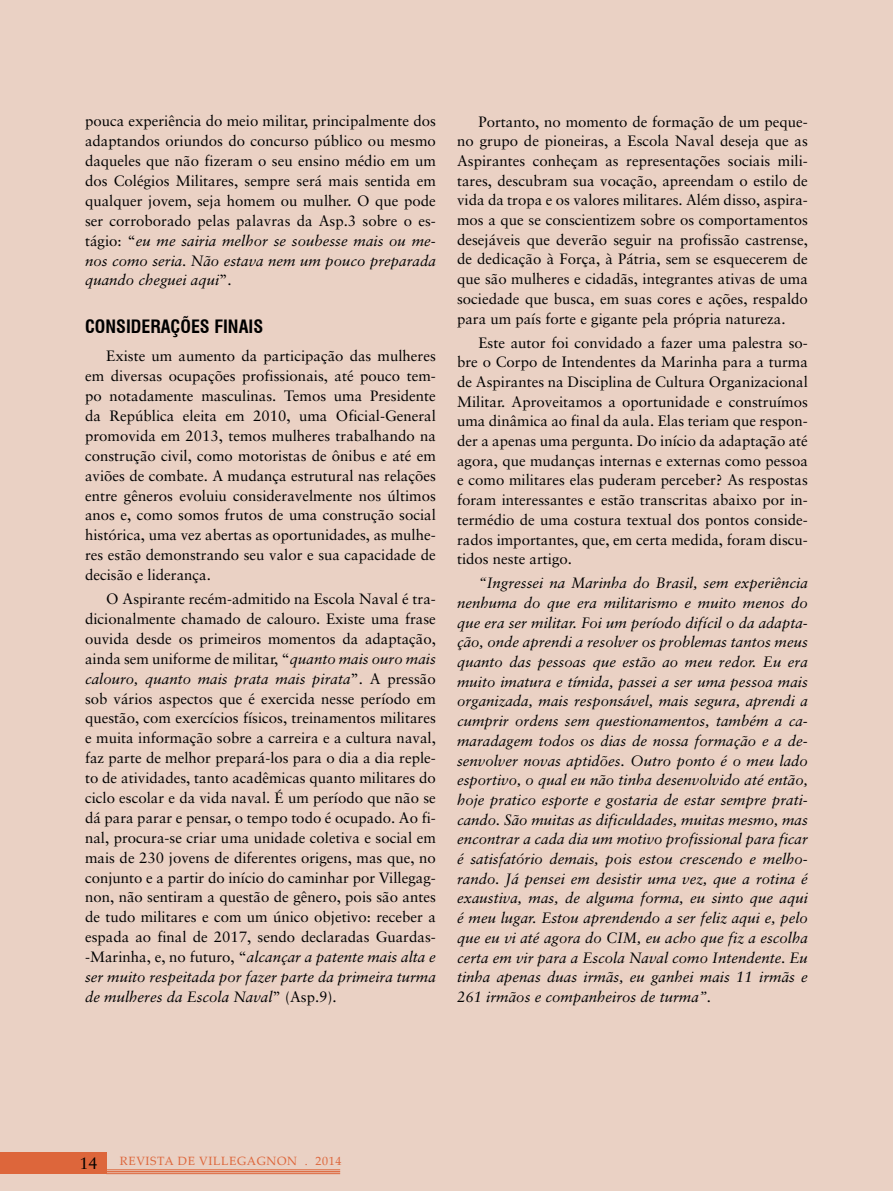
<style>
.page{position:relative;width:893px;height:1191px;background:#ead1c4}
.page>*{position:absolute;margin:0;border:0;box-sizing:border-box;transform-origin:0 0}
.t1{font:700 condensed 18px "Swiss 721 BT";color:#000}
.t2{font:16.5px "Sabon";color:#000}
.t3{font:15px/19.6px "Sabon";color:#000;text-align:justify}
.t4{font:italic 15px/19.6px "Sabon";color:#000;text-align:justify}
.t5{font:12px "Palatino Linotype";letter-spacing:.05em;color:#dd663b}
.s1{font-style:italic}
</style>
<div class="page">
<div style="left:0;top:1152px;width:106px;height:22px;background:#dd663b"></div>
<hr style="left:106px;top:1169px;width:234px;height:1px;background:#dd663b">
<hr style="left:106px;top:1171px;width:234px;height:1px;background:#dd663b">
<hr style="left:106px;top:1173px;width:234px;height:1px;background:#dd663b">
<p class="t3" style="left:85px;top:111px;width:352px">pouca experiência do meio militar, principalmente dos adaptandos oriundos do concurso público ou mesmo daqueles que não fizeram o seu ensino médio em um dos Colégios Militares, sempre será mais sentida em qualquer jovem, seja homem ou mulher. O que pode ser corroborado pelas palavras da Asp.3 sobre o es&shy;tágio: “<span class="s1">eu me sairia melhor se soubesse mais ou me&shy;nos como seria. Não estava nem um pouco preparada quando cheguei aqui</span>”.</p>
<p class="t1" style="left:85px;top:316px;width:180px">CONSIDERAÇÕES FINAIS</p>
<p class="t3" style="left:85px;top:346px;width:352px;text-indent:21px">Existe um aumento da participação das mulheres em diversas ocupações profissionais, até pouco tem&shy;po notadamente masculinas. Temos uma Presidente da República eleita em 2010, uma Oficial-General promovida em 2013, temos mulheres trabalhando na construção civil, como motoristas de ônibus e até em aviões de combate. A mudança estrutural nas relações entre gêneros evoluiu consideravelmente nos últimos anos e, como somos frutos de uma construção social histórica, uma vez abertas as oportunidades, as mulhe&shy;res estão demonstrando seu valor e sua capacidade de decisão e liderança.</p>
<p class="t3" style="left:85px;top:589px;width:352px;text-indent:21px">O Aspirante recém-admitido na Escola Naval é tra&shy;dicionalmente chamado de calouro. Existe uma frase ouvida desde os primeiros momentos da adaptação, ainda sem uniforme de militar, “<span class="s1">quanto mais ouro mais calouro, quanto mais prata mais pirata</span>”. A pressão sob vários aspectos que é exercida nesse período em questão, com exercícios físicos, treinamentos militares e muita informação sobre a carreira e a cultura naval, faz parte de melhor prepará-los para o dia a dia reple&shy;to de atividades, tanto acadêmicas quanto militares do ciclo escolar e da vida naval. É um período que não se dá para parar e pensar, o tempo todo é ocupado. Ao fi&shy;nal, procura-se criar uma unidade coletiva e social em mais de 230 jovens de diferentes origens, mas que, no conjunto e a partir do início do caminhar por Villegag&shy;non, não sentiram a questão de gênero, pois são antes de tudo militares e com um único objetivo: receber a espada ao final de 2017, sendo declaradas Guardas--Marinha, e, no futuro, “<span class="s1">alcançar a patente mais alta e ser muito respeitada por fazer parte da primeira turma de mulheres da Escola Naval</span>” (Asp.9).</p>
<p class="t3" style="left:457px;top:111px;width:352px;text-indent:21px">Portanto, no momento de formação de um peque&shy;no grupo de pioneiras, a Escola Naval deseja que as Aspirantes conheçam as representações sociais mili&shy;tares, descubram sua vocação, apreendam o estilo de vida da tropa e os valores militares. Além disso, aspira&shy;mos a que se conscientizem sobre os comportamentos desejáveis que deverão seguir na profissão castrense, de dedicação à Força, à Pátria, sem se esquecerem de que são mulheres e cidadãs, integrantes ativas de uma sociedade que busca, em suas cores e ações, respaldo para um país forte e gigante pela própria natureza.</p>
<p class="t3" style="left:457px;top:332px;width:352px;text-indent:21px">Este autor foi convidado a fazer uma palestra so&shy;bre o Corpo de Intendentes da Marinha para a turma de Aspirantes na Disciplina de Cultura Organizacional Militar. Aproveitamos a oportunidade e construímos uma dinâmica ao final da aula. Elas teriam que respon&shy;der a apenas uma pergunta. Do início da adaptação até agora, que mudanças internas e externas como pessoa e como militares elas puderam perceber? As respostas foram interessantes e estão transcritas abaixo por in&shy;termédio de uma costura textual dos pontos conside&shy;rados importantes, que, em certa medida, foram discu&shy;tidos neste artigo.</p>
<p class="t4" style="left:457px;top:573px;width:352px;text-indent:21px">“Ingressei na Marinha do Brasil, sem experiência nenhuma do que era militarismo e muito menos do que era ser militar. Foi um período difícil o da adapta&shy;ção, onde aprendi a resolver os problemas tantos meus quanto das pessoas que estão ao meu redor. Eu era muito imatura e tímida, passei a ser uma pessoa mais organizada, mais responsável, mais segura, aprendi a cumprir ordens sem questionamentos, também a ca&shy;maradagem todos os dias de nossa formação e a de&shy;senvolver novas aptidões. Outro ponto é o meu lado esportivo, o qual eu não tinha desenvolvido até então, hoje pratico esporte e gostaria de estar sempre prati&shy;cando. São muitas as dificuldades, muitas mesmo, mas encontrar a cada dia um motivo profissional para ficar é satisfatório demais, pois estou crescendo e melho&shy;rando. Já pensei em desistir uma vez, que a rotina é exaustiva, mas, de alguma forma, eu sinto que aqui é meu lugar. Estou aprendendo a ser feliz aqui e, pelo que eu vi até agora do CIM, eu acho que fiz a escolha certa em vir para a Escola Naval como Intendente. Eu tinha apenas duas irmãs, eu ganhei mais 11 irmãs e 261 irmãos e companheiros de turma”.</p>
<p class="t2" style="left:79px;top:1153px;width:20px">14</p>
<p class="t5" style="left:120px;top:1152px;width:223px">REVISTA DE VILLEGAGNON . 2014</p>
</div>
